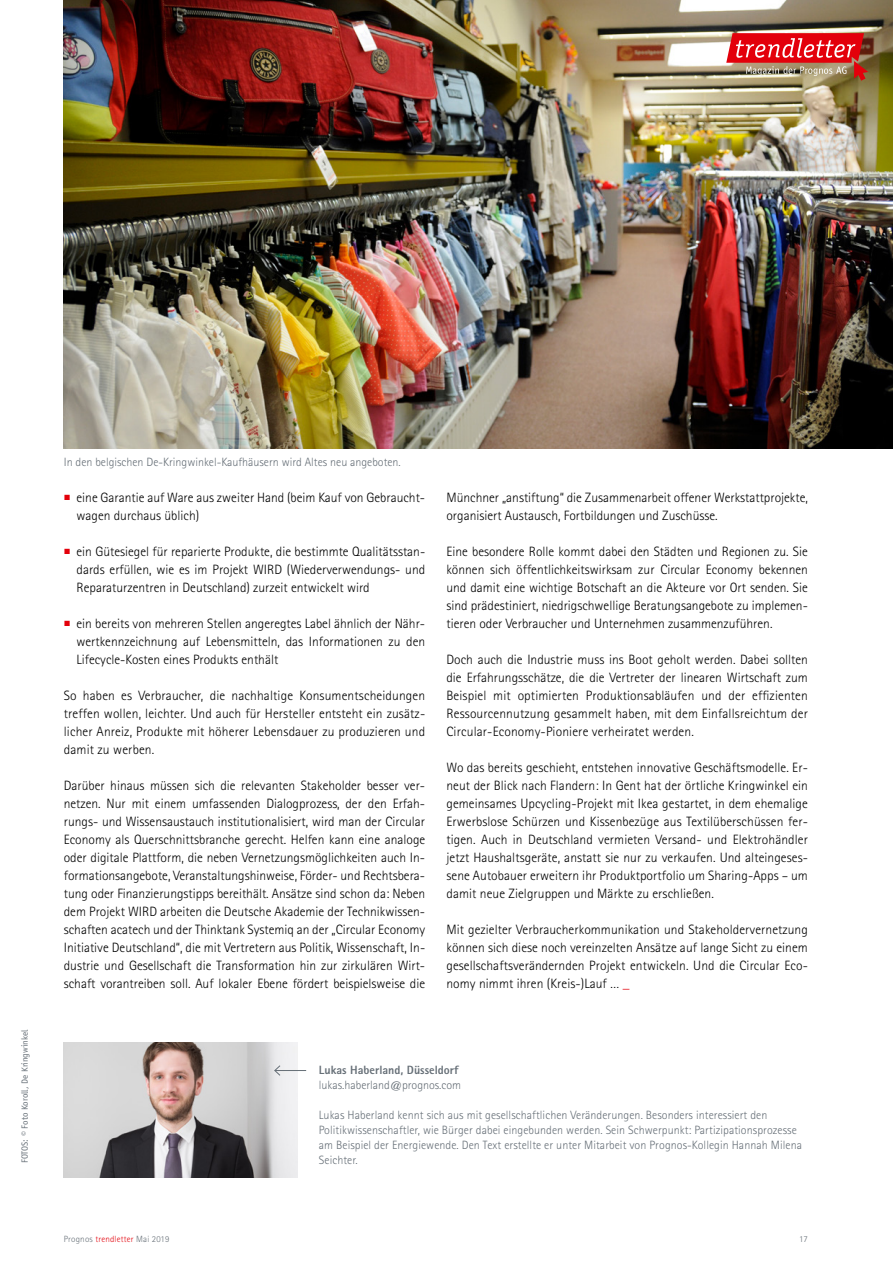
<style>
.page{position:relative;width:893px;height:1263px;background:#fff}
.page>*{position:absolute;margin:0;border:0;box-sizing:border-box;transform-origin:0 0}
.t1{font:300 13.5px/18px "Rotis Sans Serif Std";color:#000;text-align:justify}
.t2{font:300 12px/15px "Rotis Sans Serif Std";letter-spacing:.005em;color:#666f77}
.t3{font:800 12px "Rotis Sans Serif Std";color:#666f77}
.t4{font:9px "Officina Sans Std";color:#666f77}
.t5{font:300 9px "Rotis Sans Serif Std";letter-spacing:.02em;color:#666f77}
.s1{color:#e3000b}
</style>
<div class="page">
<img style="left:64px;top:1042px;width:234px;height:136px">
<hr style="left:275px;top:1070px;width:31px;height:1px;background:#666f77">
<svg style="left:274px;top:1064px;width:7px;height:12px"></svg>
<img style="left:64px;top:0;width:829px;height:448px">
<img style="left:726px;top:33px;width:142px;height:48px">
<p class="t4" style="left:19px;top:1163px;width:135px;rotate:-90deg">FOTOS: © Foto Koroll, De Kringwinkel</p>
<p class="t2" style="left:64px;top:455px;width:339px">In den belgischen De-Kringwinkel-Kaufhäusern wird Altes neu angeboten.</p>
<p class="t1" style="left:77px;top:489px;width:350px;text-indent:-13px"><sup>■</sup> eine Garantie auf Ware aus zweiter Hand (beim Kauf von Gebraucht&shy;wagen durchaus üblich)</p>
<p class="t1" style="left:77px;top:543px;width:350px;text-indent:-13px"><sup>■</sup> ein Gütesiegel für reparierte Produkte, die bestimmte Qualitätsstan&shy;dards erfüllen, wie es im Projekt WIRD (Wiederverwendungs- und Reparaturzentren in Deutschland) zurzeit entwickelt wird</p>
<p class="t1" style="left:77px;top:615px;width:350px;text-indent:-13px"><sup>■</sup> ein bereits von mehreren Stellen angeregtes Label ähnlich der Nähr&shy;wertkennzeichnung auf Lebensmitteln, das Informationen zu den Lifecycle-Kosten eines Produkts enthält</p>
<p class="t1" style="left:64px;top:687px;width:363px">So haben es Verbraucher, die nachhaltige Konsumentscheidungen treffen wollen, leichter. Und auch für Hersteller entsteht ein zusätz&shy;licher Anreiz, Produkte mit höherer Lebensdauer zu produzieren und damit zu werben.</p>
<p class="t1" style="left:64px;top:777px;width:363px">Darüber hinaus müssen sich die relevanten Stakeholder besser ver&shy;netzen. Nur mit einem umfassenden Dialogprozess, der den Erfah&shy;rungs- und Wissensaustauch institutionalisiert, wird man der Circular Economy als Querschnittsbranche gerecht. Helfen kann eine analoge oder digitale Plattform, die neben Vernetzungsmöglichkeiten auch In&shy;formationsangebote, Veranstaltungshinweise, Förder- und Rechtsbera&shy;tung oder Finanzierungstipps bereithält. Ansätze sind schon da: Neben dem Projekt WIRD arbeiten die Deutsche Akademie der Technikwissen&shy;schaften acatech und der Thinktank Systemiq an der „Circular Economy Initiative Deutschland“, die mit Vertretern aus Politik, Wissenschaft, In&shy;dustrie und Gesellschaft die Transformation hin zur zirkulären Wirt&shy;schaft vorantreiben soll. Auf lokaler Ebene fördert beispielsweise die</p>
<p class="t1" style="left:446px;top:489px;width:363px">Münchner „anstiftung“ die Zusammenarbeit offener Werkstattprojekte, organisiert Austausch, Fortbildungen und Zuschüsse.</p>
<p class="t1" style="left:446px;top:543px;width:363px">Eine besondere Rolle kommt dabei den Städten und Regionen zu. Sie können sich öffentlichkeitswirksam zur Circular Economy bekennen und damit eine wichtige Botschaft an die Akteure vor Ort senden. Sie sind prädestiniert, niedrigschwellige Beratungsangebote zu implemen&shy;tieren oder Verbraucher und Unternehmen zusammenzuführen.</p>
<p class="t1" style="left:446px;top:651px;width:363px">Doch auch die Industrie muss ins Boot geholt werden. Dabei sollten die Erfahrungsschätze, die die Vertreter der linearen Wirtschaft zum Beispiel mit optimierten Produktionsabläufen und der effizienten Ressourcennutzung gesammelt haben, mit dem Einfallsreichtum der Circular-Economy-Pioniere verheiratet werden.</p>
<p class="t1" style="left:446px;top:759px;width:363px">Wo das bereits geschieht, entstehen innovative Geschäftsmodelle. Er&shy;neut der Blick nach Flandern: In Gent hat der örtliche Kringwinkel ein gemeinsames Upcycling-Projekt mit Ikea gestartet, in dem ehemalige Erwerbslose Schürzen und Kissenbezüge aus Textilüberschüssen fer&shy;tigen. Auch in Deutschland vermieten Versand- und Elektrohändler jetzt Haushaltsgeräte, anstatt sie nur zu verkaufen. Und alteingeses&shy;sene Autobauer erweitern ihr Produktportfolio um Sharing-Apps – um damit neue Zielgruppen und Märkte zu erschließen.</p>
<p class="t1" style="left:446px;top:921px;width:363px">Mit gezielter Verbraucherkommunikation und Stakeholdervernetzung können sich diese noch vereinzelten Ansätze auf lange Sicht zu einem gesellschaftsverändernden Projekt entwickeln. Und die Circular Eco&shy;nomy nimmt ihren (Kreis-)Lauf … <span class="s1">_</span></p>
<p class="t3" style="left:319px;top:1062px;width:141px">Lukas Haberland, Düsseldorf</p>
<p class="t2" style="left:319px;top:1077px;width:144px">lukas.haberland@prognos.com</p>
<p class="t2" style="left:319px;top:1107px;width:485px">Lukas Haberland kennt sich aus mit gesellschaftlichen Veränderungen. Besonders interessiert den Politikwissenschaftler, wie Bürger dabei eingebunden werden. Sein Schwerpunkt: Partizipationsprozesse am Beispiel der Energiewende. Den Text erstellte er unter Mitarbeit von Prognos-Kollegin Hannah Milena Seichter.</p>
<p class="t5" style="left:64px;top:1233px;width:107px">Prognos <span class="s1">trendletter</span> Mai 2019</p>
<p class="t5" style="left:799px;top:1233px;width:10px">17</p>
</div>
